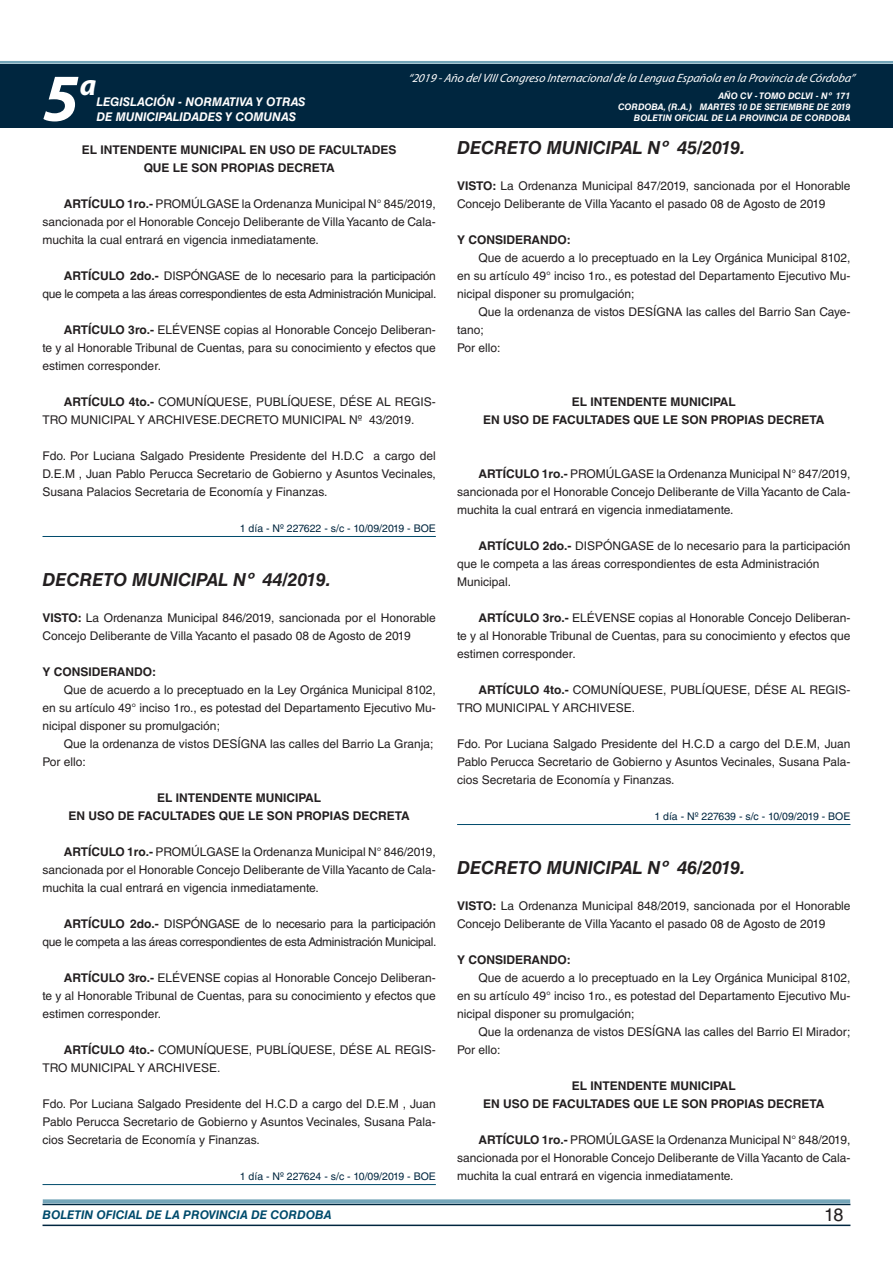
<style>
.page{position:relative;width:893px;height:1263px;background:#fff}
.page>*{position:absolute;margin:0;border:0;box-sizing:border-box;transform-origin:0 0}
.t1{font:italic 700 67.5px "Myriad Pro";color:#fff}
.t2{font:italic 700 30px "Myriad Pro";color:#fff}
.t3{font:italic 700 18px "Helvetica LT Std";color:#231f20}
.t4{font:18px "Helvetica LT Std";color:#231f20}
.t5{font:12px/18px "Helvetica LT Std";color:#231f20;text-align:justify}
.t6{font:700 12px "Helvetica LT Std";color:#231f20}
.t7{font:12px/18px "Helvetica LT Std";letter-spacing:-.025em;color:#231f20;text-align:right}
.t8{font:italic 12px "Myriad Pro";color:#fff}
.t9{font:italic 700 12px "Helvetica LT Std";color:#fff}
.t10{font:italic 700 12px "Helvetica LT Std";color:#004b6c}
.t11{font:10.5px "Helvetica LT Std";color:#00263f}
.t12{font:italic 700 9px/10.8px "Helvetica LT Std";color:#fff;text-align:right}
.s1{font-weight:700}
</style>
<div class="page">
<div style="left:0;top:61px;width:893px;height:6px;background:#fff;opacity:.75"></div>
<div style="left:0;top:64px;width:893px;height:64px;background:#00263f"></div>
<hr style="left:43px;top:1224px;width:807px;height:2px;background:#00263f">
<div style="left:42px;top:1198px;width:809px;height:8px;background:#fff;opacity:.75"></div>
<hr style="left:43px;top:536px;width:393px;height:1px;background:#004b6c">
<hr style="left:43px;top:1184px;width:393px;height:1px;background:#004b6c">
<hr style="left:457px;top:824px;width:393px;height:1px;background:#004b6c">
<h1 class="t1" style="left:43px;top:54px;width:38px">5</h1>
<h2 class="t2" style="left:80px;top:66px;width:18px">a</h2>
<p class="t9" style="left:96px;top:95px;width:211px">LEGISLACIÓN - NORMATIVA Y OTRAS</p>
<p class="t9" style="left:96px;top:109px;width:201px">DE MUNICIPALIDADES Y COMUNAS</p>
<p class="t8" style="left:408px;top:71px;width:448px">“2019 -Año delVIIICongreso Internacionalde la Lengua Esp añola en la Provincia de Córdoba”</p>
<p class="t12" style="left:618px;top:91px;width:234px">AÑO CV - TOMO DCLVI - Nº 171<br>CORDOBA, (R.A.) MARTES 10 DE SETIEMBRE DE 2019<br>BOLETIN OFICIAL DE LA PROVINCIA DE CORDOBA</p>
<p class="t6" style="left:82px;top:142px;width:197px">EL INTENDENTE MUNICIPAL EN USO</p>
<p class="t6" style="left:299px;top:142px;width:29px">DE FACULTADES</p>
<p class="t6" style="left:144px;top:160px;width:58px">QUELESON</p>
<p class="t6" style="left:221px;top:160px;width:9px">PROPIAS</p>
<p class="t6" style="left:278px;top:160px;width:58px">DECRETA</p>
<p class="t5" style="left:43px;top:195px;width:395px;text-indent:21px"><span class="s1">ARTÍCULO 1RO.-</span> PROMÚLGASE la Ordenanza Municipal N° 845/2019, sancionada por el Honorable Concejo Deliberante de Villa Yacanto de Cala&shy;muchita la cual entrará en vigencia inmediatamente.</p>
<p class="t7" style="left:43px;top:267px;width:396px"><span class="s1">ARTÍCULO 2DO.-</span> DISPÓNGASE de lo necesario para la participación que le competa a las áreas correspondientes de esta Administración Municipal.</p>
<p class="t5" style="left:43px;top:321px;width:395px;text-indent:21px"><span class="s1">ARTÍCULO 3RO.-</span> ELÉVENSE copias al Honorable Concejo Deliberan&shy;te y al Honorable Tribunal de Cuentas, para su conocimiento y efectos que estimen corresponder.</p>
<p class="t5" style="left:43px;top:393px;width:395px;text-indent:21px"><span class="s1">ARTÍCULO 4TO.-</span> COMUNÍQUESE, PUBLÍQUESE, DÉSE AL REGIS-<br>TRO MUNICIPAL Y ARCHIVESE.DECRETO MUNICIPAL Nº 43/2019.</p>
<p class="t5" style="left:43px;top:447px;width:395px">Fdo. Por Luciana Salgado Presidente Presidente del H.D.C a cargo del D.E.M , Juan Pablo Perucca Secretario de Gobierno y Asuntos Vecinales, Susana Palacios Secretaria de Economía y Finanzas.</p>
<p class="t11" style="left:240px;top:522px;width:197px">1 día - Nº 227622 - s/c - 10/09/2019 - BOE</p>
<h3 class="t3" style="left:43px;top:568px;width:290px">DECRETO MUNICIPAL Nº 44/2019.</h3>
<p class="t5" style="left:43px;top:609px;width:395px"><span class="s1">VISTO:</span> La Ordenanza Municipal 846/2019, sancionada por el Honorable<br>Concejo Deliberante de Villa Yacanto el pasado 08 de Agosto de 2019</p>
<p class="t6" style="left:43px;top:664px;width:115px">Y CONSIDERANDO:</p>
<p class="t5" style="left:43px;top:681px;width:395px;text-indent:21px">Que de acuerdo a lo preceptuado en la Ley Orgánica Municipal 8102, en su artículo 49° inciso 1ro., es potestad del Departamento Ejecutivo Mu&shy;nicipal disponer su promulgación;</p>
<p class="t5" style="left:43px;top:735px;width:392px;text-indent:21px">Que la ordenanza de vistos DESÍGNA las calles del Barrio La Granja;<br>Por ello:</p>
<p class="t6" style="left:157px;top:790px;width:166px">EL INTENDENTE MUNICIPAL</p>
<p class="t6" style="left:68px;top:808px;width:30px">EN USO</p>
<p class="t6" style="left:118px;top:808px;width:29px">DE FACULTADES</p>
<p class="t6" style="left:219px;top:808px;width:58px">QUELESON</p>
<p class="t6" style="left:296px;top:808px;width:9px">PROPIAS</p>
<p class="t6" style="left:353px;top:808px;width:58px">DECRETA</p>
<p class="t5" style="left:43px;top:843px;width:395px;text-indent:21px"><span class="s1">ARTÍCULO 1RO.-</span> PROMÚLGASE la Ordenanza Municipal N° 846/2019, sancionada por el Honorable Concejo Deliberante de Villa Yacanto de Cala&shy;muchita la cual entrará en vigencia inmediatamente.</p>
<p class="t7" style="left:43px;top:915px;width:396px"><span class="s1">ARTÍCULO 2DO.-</span> DISPÓNGASE de lo necesario para la participación que le competa a las áreas correspondientes de esta Administración Municipal.</p>
<p class="t5" style="left:43px;top:969px;width:395px;text-indent:21px"><span class="s1">ARTÍCULO 3RO.-</span> ELÉVENSE copias al Honorable Concejo Deliberan&shy;te y al Honorable Tribunal de Cuentas, para su conocimiento y efectos que estimen corresponder.</p>
<p class="t5" style="left:43px;top:1041px;width:395px;text-indent:21px"><span class="s1">ARTÍCULO 4TO.-</span> COMUNÍQUESE, PUBLÍQUESE, DÉSE AL REGIS-<br>TRO MUNICIPAL Y ARCHIVESE.</p>
<p class="t5" style="left:43px;top:1095px;width:395px">Fdo. Por Luciana Salgado Presidente del H.C.D a cargo del D.E.M , Juan Pablo Perucca Secretario de Gobierno y Asuntos Vecinales, Susana Pala&shy;cios Secretaria de Economía y Finanzas.</p>
<p class="t11" style="left:240px;top:1170px;width:197px">1 día - Nº 227624 - s/c - 10/09/2019 - BOE</p>
<h3 class="t3" style="left:457px;top:136px;width:290px">DECRETO MUNICIPAL Nº 45/2019.</h3>
<p class="t5" style="left:457px;top:177px;width:395px"><span class="s1">VISTO:</span> La Ordenanza Municipal 847/2019, sancionada por el Honorable<br>Concejo Deliberante de Villa Yacanto el pasado 08 de Agosto de 2019</p>
<p class="t6" style="left:457px;top:232px;width:115px">Y CONSIDERANDO:</p>
<p class="t5" style="left:457px;top:249px;width:395px;text-indent:21px">Que de acuerdo a lo preceptuado en la Ley Orgánica Municipal 8102, en su artículo 49° inciso 1ro., es potestad del Departamento Ejecutivo Mu&shy;nicipal disponer su promulgación;</p>
<p class="t5" style="left:457px;top:303px;width:395px;text-align:left;text-indent:21px">Que la ordenanza de vistos DESÍGNA las calles del Barrio San Caye&shy;tano;<br>Por ello:</p>
<p class="t6" style="left:572px;top:394px;width:166px">EL INTENDENTE MUNICIPAL</p>
<p class="t6" style="left:483px;top:412px;width:30px">EN USO</p>
<p class="t6" style="left:532px;top:412px;width:29px">DE FACULTADES</p>
<p class="t6" style="left:633px;top:412px;width:58px">QUELESON</p>
<p class="t6" style="left:711px;top:412px;width:9px">PROPIAS</p>
<p class="t6" style="left:768px;top:412px;width:58px">DECRETA</p>
<p class="t5" style="left:457px;top:465px;width:395px;text-indent:21px"><span class="s1">ARTÍCULO 1RO.-</span> PROMÚLGASE la Ordenanza Municipal N° 847/2019, sancionada por el Honorable Concejo Deliberante de Villa Yacanto de Cala&shy;muchita la cual entrará en vigencia inmediatamente.</p>
<p class="t5" style="left:457px;top:537px;width:395px;text-align:left;text-indent:21px"><span class="s1">ARTÍCULO 2DO.-</span> DISPÓNGASE de lo necesario para la participación que le competa a las áreas correspondientes de esta Administración<br>Municipal.</p>
<p class="t5" style="left:457px;top:609px;width:395px;text-indent:21px"><span class="s1">ARTÍCULO 3RO.-</span> ELÉVENSE copias al Honorable Concejo Deliberan&shy;te y al Honorable Tribunal de Cuentas, para su conocimiento y efectos que estimen corresponder.</p>
<p class="t5" style="left:457px;top:681px;width:395px;text-indent:21px"><span class="s1">ARTÍCULO 4TO.-</span> COMUNÍQUESE, PUBLÍQUESE, DÉSE AL REGIS-<br>TRO MUNICIPAL Y ARCHIVESE.</p>
<p class="t5" style="left:457px;top:735px;width:395px">Fdo. Por Luciana Salgado Presidente del H.C.D a cargo del D.E.M, Juan Pablo Perucca Secretario de Gobierno y Asuntos Vecinales, Susana Pala&shy;cios Secretaria de Economía y Finanzas.</p>
<p class="t11" style="left:654px;top:810px;width:197px">1 día - Nº 227639 - s/c - 10/09/2019 - BOE</p>
<h3 class="t3" style="left:457px;top:856px;width:290px">DECRETO MUNICIPAL Nº 46/2019.</h3>
<p class="t5" style="left:457px;top:897px;width:395px"><span class="s1">VISTO:</span> La Ordenanza Municipal 848/2019, sancionada por el Honorable<br>Concejo Deliberante de Villa Yacanto el pasado 08 de Agosto de 2019</p>
<p class="t6" style="left:457px;top:952px;width:115px">Y CONSIDERANDO:</p>
<p class="t5" style="left:457px;top:969px;width:395px;text-indent:21px">Que de acuerdo a lo preceptuado en la Ley Orgánica Municipal 8102, en su artículo 49° inciso 1ro., es potestad del Departamento Ejecutivo Mu&shy;nicipal disponer su promulgación;</p>
<p class="t5" style="left:457px;top:1023px;width:395px;text-indent:21px">Que la ordenanza de vistos DESÍGNA las calles del Barrio El Mirador;<br>Por ello:</p>
<p class="t6" style="left:572px;top:1078px;width:166px">EL INTENDENTE MUNICIPAL</p>
<p class="t6" style="left:483px;top:1096px;width:30px">EN USO</p>
<p class="t6" style="left:532px;top:1096px;width:29px">DE FACULTADES</p>
<p class="t6" style="left:633px;top:1096px;width:58px">QUELESON</p>
<p class="t6" style="left:711px;top:1096px;width:9px">PROPIAS</p>
<p class="t6" style="left:768px;top:1096px;width:58px">DECRETA</p>
<p class="t5" style="left:457px;top:1131px;width:395px;text-indent:21px"><span class="s1">ARTÍCULO 1RO.-</span> PROMÚLGASE la Ordenanza Municipal N° 848/2019, sancionada por el Honorable Concejo Deliberante de Villa Yacanto de Cala&shy;muchita la cual entrará en vigencia inmediatamente.</p>
<p class="t10" style="left:43px;top:1208px;width:290px">BOLETIN OFICIAL DE LA PROVINCIA DE CORDOBA</p>
<h3 class="t4" style="left:824px;top:1204px;width:21px">18</h3>
</div>
